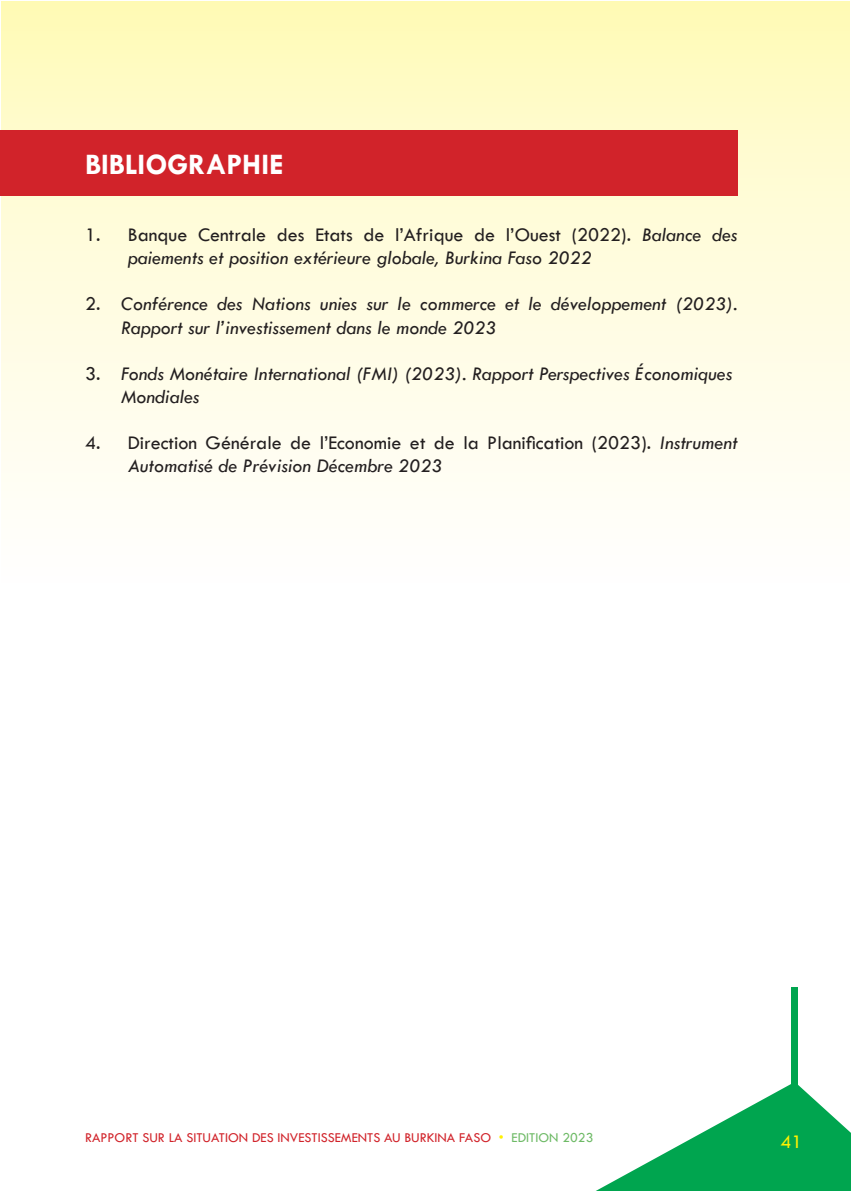
<style>
.page{position:relative;width:851px;height:1191px;background:#fff}
.page>*{position:absolute;margin:0;border:0;box-sizing:border-box;transform-origin:0 0}
.Toc_1{font:700 30px "Tw Cen";color:#fff}
.t1{font:italic 20px/23px "Tw Cen";color:#231f20}
.t2{font:20px/23px "Tw Cen";color:#231f20}
.t3{font:20px "Tw Cen";color:#fff101}
.t4{font:14px "Tw Cen";color:#d1232a}
.s1{font-style:normal}
.s2{font-style:italic}
.s3{color:#fff101}
.s4{color:#6eba66}
</style>
<div class="page">
<div style="left:791px;top:986px;width:6px;height:124px;background:#00a54f"></div>
<svg style="left:596px;top:1082px;width:254px;height:109px"></svg>
<div style="left:1px;top:1px;width:848px;height:583px;background:linear-gradient(to bottom,#fff9bb,#fffeff)"></div>
<div style="left:0;top:130px;width:737px;height:66px;background:#d1232a"></div>
<p class="Toc_1" style="left:85px;top:146px;width:200px">BIBLIOGRAPHIE</p>
<p class="t1" style="left:128px;top:223px;width:611px;text-indent:-43px"><span class="s1">1. Banque Centrale des Etats de l’Afrique de l’Ouest (2022).</span> Balance des paiements et position extérieure globale, Burkina Faso 2022</p>
<p class="t1" style="left:121px;top:292px;width:617px;text-indent:-36px"><span class="s1">2.</span> Conférence des Nations unies sur le commerce et le développement (2023).<br>Rapport sur l’investissement dans le monde 2023</p>
<p class="t1" style="left:121px;top:361px;width:612px;text-indent:-36px"><span class="s1">3.</span> Fonds Monétaire International (FMI) (2023). Rapport Perspectives Économiques<br>Mondiales</p>
<p class="t2" style="left:128px;top:430px;width:611px;text-indent:-43px">4. Direction Générale de l’Economie et de la Planification (2023). <span class="s2">Instrument<br>Automatisé de Prévision Décembre 2023</span></p>
<p class="t4" style="left:85px;top:1128px;width:509px">RAPPORT SUR LA SITUATION DES INVESTISSEMENTS AU BURKINA FASO <span class="s3">•</span> <span class="s4">EDITION 2023</span></p>
<p class="t3" style="left:780px;top:1130px;width:24px">41</p>
</div>
